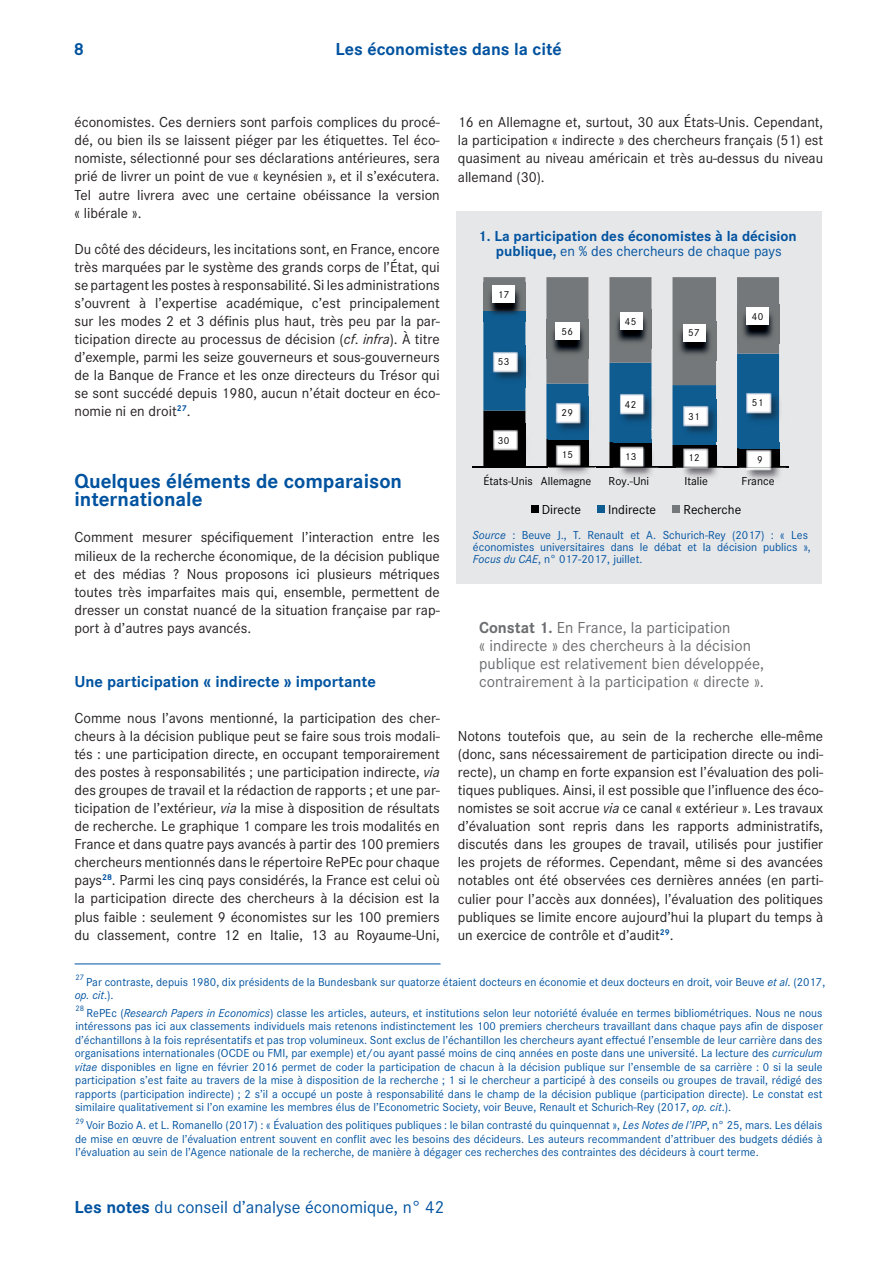
<style>
.page{position:relative;width:895px;height:1264px;background:#fff}
.page>*{position:absolute;margin:0;border:0;box-sizing:border-box;transform-origin:0 0}
.t1{font:700 21px/18px "Corporate S";color:#0153a0}
.t2{font:18px "Corporate S";color:#0153a0}
.t3{font:700 18px "Corporate S";color:#0153a0}
.t4{font:16.5px/18px "Corporate S";color:#6c6d70}
.t5{font:700 16.5px "Corporate S";color:#0153a0}
.t6{font:15px/18px "Corporate S";color:#231f20;text-align:justify}
.t7{font:700 15px/15px "Corporate S";color:#0153a0;text-align:center}
.t8{font:13.5px "Corporate S";color:#000001}
.t9{font:12px/13.5px "Corporate S";color:#0153a0}
.t10{font:12px "Corporate S";color:#000001}
.t11{font:10.5px "Corporate S";letter-spacing:.04em;color:#000001}
.t12{font:8.25px "Corporate S";color:#0153a0}
.s1{font-style:italic}
.s2{font-weight:400}
.s3{font-weight:700}
</style>
<div class="page">
<hr style="left:75px;top:963px;width:366px;height:1px;background:#0153a0">
<div style="left:456px;top:211px;width:366px;height:373px;background:#e6e7e9"></div>
<hr style="left:472px;top:466px;width:317px;height:1px;background:#000001">
<img style="left:549px;top:467px;width:46px;height:8px">
<img style="left:613px;top:467px;width:45px;height:10px">
<img style="left:676px;top:467px;width:47px;height:11px">
<img style="left:739px;top:443px;width:47px;height:37px">
<svg style="left:483px;top:277px;width:296px;height:190px"></svg>
<img style="left:676px;top:441px;width:40px;height:1px">
<img style="left:739px;top:386px;width:41px;height:42px">
<img style="left:525px;top:282px;width:1px;height:39px">
<img style="left:483px;top:282px;width:42px;height:39px">
<div style="left:492px;top:284px;width:23px;height:18px;background:#fff"></div>
<img style="left:588px;top:320px;width:3px;height:39px">
<img style="left:546px;top:320px;width:42px;height:39px">
<div style="left:555px;top:322px;width:24px;height:18px;background:#fff"></div>
<img style="left:610px;top:309px;width:44px;height:39px">
<div style="left:620px;top:311px;width:22px;height:18px;background:#fff"></div>
<img style="left:673px;top:321px;width:44px;height:39px">
<div style="left:683px;top:323px;width:23px;height:18px;background:#fff"></div>
<img style="left:736px;top:305px;width:44px;height:39px">
<img style="left:737px;top:305px;width:42px;height:39px">
<div style="left:746px;top:307px;width:23px;height:18px;background:#fff"></div>
<div style="left:531px;top:505px;width:8px;height:7px;background:#000001"></div>
<div style="left:597px;top:505px;width:8px;height:7px;background:#0f5c91"></div>
<div style="left:673px;top:505px;width:7px;height:7px;background:#75787a"></div>
<p class="t3" style="left:74px;top:37px;width:12px">8</p>
<p class="t3" style="left:336px;top:37px;width:228px">Les économistes dans la cité</p>
<p class="t6" style="left:74px;top:113px;width:367px">économistes. Ces derniers sont parfois complices du procé&shy;dé, ou bien ils se laissent piéger par les étiquettes. Tel éco&shy;nomiste, sélectionné pour ses déclarations antérieures, sera prié de livrer un point de vue « keynésien », et il s’exécutera.<br>Tel autre livrera avec une certaine obéissance la version « libérale ».</p>
<p class="t6" style="left:74px;top:239px;width:367px">Du côté des décideurs, les incitations sont, en France, encore très marquées par le système des grands corps de l’État, qui se partagent les postes à responsabilité. Si les administrations s’ouvrent à l’expertise académique, c’est principalement sur les modes 2 et 3 définis plus haut, très peu par la par&shy;ticipation directe au processus de décision (<span class="s1">cf</span>. <span class="s1">infra</span>). À titre d’exemple, parmi les seize gouverneurs et sous-gouverneurs de la Banque de France et les onze directeurs du Trésor qui se sont succédé depuis 1980, aucun n’était docteur en éco&shy;nomie ni en droit<sup>27</sup>.</p>
<h1 class="t1" style="left:74px;top:471px;width:329px">Quelques éléments de comparaison internationale</h1>
<p class="t6" style="left:74px;top:528px;width:367px">Comment mesurer spécifiquement l’interaction entre les milieux de la recherche économique, de la décision publique et des médias ? Nous proposons ici plusieurs métriques toutes très imparfaites mais qui, ensemble, permettent de dresser un constat nuancé de la situation française par rap&shy;port à d’autres pays avancés.</p>
<p class="t5" style="left:74px;top:670px;width:303px">Une participation « indirecte » importante</p>
<p class="t6" style="left:74px;top:708px;width:367px">Comme nous l’avons mentionné, la participation des cher&shy;cheurs à la décision publique peut se faire sous trois modali&shy;tés : une participation directe, en occupant temporairement des postes à responsabilités ; une participation indirecte, <span class="s1">via </span>des groupes de travail et la rédaction de rapports ; et une par&shy;ticipation de l’extérieur, <span class="s1">via</span> la mise à disposition de résultats de recherche. Le graphique 1 compare les trois modalités en France et dans quatre pays avancés à partir des 100 premiers chercheurs mentionnés dans le répertoire RePEc pour chaque pays<sup>28</sup>. Parmi les cinq pays considérés, la France est celui où la participation directe des chercheurs à la décision est la plus faible : seulement 9 économistes sur les 100 premiers du classement, contre 12 en Italie, 13 au Royaume-Uni,</p>
<p class="t6" style="left:458px;top:113px;width:367px">16 en Allemagne et, surtout, 30 aux États-Unis. Cependant, la participation « indirecte » des chercheurs français (51) est quasiment au niveau américain et très au-dessus du niveau allemand (30).</p>
<p class="t7" style="left:478px;top:228px;width:320px">1. La participation des économistes à la décision publique, <span class="s2">en % des chercheurs de chaque pays</span></p>
<p class="t11" style="left:498px;top:288px;width:13px">17</p>
<p class="t11" style="left:498px;top:354px;width:13px">53</p>
<p class="t11" style="left:498px;top:433px;width:13px">30</p>
<p class="t11" style="left:561px;top:325px;width:13px">56</p>
<p class="t11" style="left:561px;top:406px;width:13px">29</p>
<p class="t11" style="left:625px;top:314px;width:13px">45</p>
<p class="t11" style="left:625px;top:397px;width:13px">42</p>
<p class="t11" style="left:688px;top:326px;width:13px">57</p>
<p class="t11" style="left:688px;top:410px;width:13px">31</p>
<p class="t11" style="left:752px;top:310px;width:13px">40</p>
<p class="t11" style="left:752px;top:395px;width:13px">51</p>
<p class="t11" style="left:561px;top:448px;width:13px">15</p>
<p class="t11" style="left:625px;top:450px;width:13px">13</p>
<p class="t11" style="left:688px;top:450px;width:13px">12</p>
<p class="t11" style="left:757px;top:452px;width:7px">9</p>
<p class="t10" style="left:483px;top:473px;width:110px">États-Unis Allemagne</p>
<p class="t10" style="left:609px;top:473px;width:42px">Roy.-Uni</p>
<p class="t10" style="left:684px;top:473px;width:25px">Italie</p>
<p class="t10" style="left:742px;top:473px;width:34px">France</p>
<p class="t8" style="left:542px;top:500px;width:41px">Directe</p>
<p class="t8" style="left:608px;top:500px;width:50px">Indirecte</p>
<p class="t8" style="left:683px;top:500px;width:59px">Recherche</p>
<p class="t9" style="left:473px;top:528px;width:340px;line-height:12px"><span class="s1">Source</span> : Beuve J., T. Renault et A. Schurich-Rey (2017) : « Les économistes universitaires dans le débat et la décision publics »,<br><span class="s1">Focus du CAE</span>, n° 017-2017, juillet.</p>
<p class="t4" style="left:479px;top:617px;width:287px"><span class="s3">Constat 1.</span> En France, la participation<br>« indirecte » des chercheurs à la décision publique est relativement bien développée, contrairement à la participation « directe ».</p>
<p class="t6" style="left:458px;top:726px;width:367px">Notons toutefois que, au sein de la recherche elle-même (donc, sans nécessairement de participation directe ou indi&shy;recte), un champ en forte expansion est l’évaluation des poli&shy;tiques publiques. Ainsi, il est possible que l’influence des éco&shy;nomistes se soit accrue <span class="s1">via</span> ce canal « extérieur ». Les travaux d’évaluation sont repris dans les rapports administratifs, discutés dans les groupes de travail, utilisés pour justifier les projets de réformes. Cependant, même si des avancées notables ont été observées ces dernières années (en parti&shy;culier pour l’accès aux données), l’évaluation des politiques publiques se limite encore aujourd’hui la plupart du temps à un exercice de contrôle et d’audit<sup>29</sup>.</p>
<p class="t12" style="left:75px;top:971px;width:10px">27</p>
<p class="t9" style="left:75px;top:974px;width:752px;text-indent:11px">Par contraste, depuis 1980, dix présidents de la Bundesbank sur quatorze étaient docteurs en économie et deux docteurs en droit, voir Beuve <span class="s1">et al</span>. (2017, <span class="s1">op. cit</span>.).</p>
<p class="t12" style="left:75px;top:1003px;width:10px">28</p>
<p class="t9" style="left:75px;top:1005px;width:750px;text-align:justify;text-indent:12px">RePEc (<span class="s1">Research Papers in Economics</span>) classe les articles, auteurs, et institutions selon leur notoriété évaluée en termes bibliométriques. Nous ne nous intéressons pas ici aux classements individuels mais retenons indistinctement les 100 premiers chercheurs travaillant dans chaque pays afin de disposer d’échantillons à la fois représentatifs et pas trop volumineux. Sont exclus de l’échantillon les chercheurs ayant effectué l’ensemble de leur carrière dans des organisations internationales (OCDE ou FMI, par exemple) et/ou ayant passé moins de cinq années en poste dans une université. La lecture des <span class="s1">curriculum vitae</span> disponibles en ligne en février 2016 permet de coder la participation de chacun à la décision publique sur l’ensemble de sa carrière : 0 si la seule participation s’est faite au travers de la mise à disposition de la recherche ; 1 si le chercheur a participé à des conseils ou groupes de travail, rédigé des rapports (participation indirecte) ; 2 s’il a occupé un poste à responsabilité dans le champ de la décision publique (participation directe). Le constat est similaire qualitativement si l’on examine les membres élus de l’Econometric Society, voir Beuve, Renault et Schurich-Rey (2017, <span class="s1">op. cit</span>.).</p>
<p class="t12" style="left:75px;top:1115px;width:10px">29</p>
<p class="t9" style="left:75px;top:1117px;width:749px;text-align:justify;text-indent:11px">Voir Bozio A. et L. Romanello (2017) : « Évaluation des politiques publiques : le bilan contrasté du quinquennat », <span class="s1">Les Notes de l’IPP</span>, n° 25, mars. Les délais de mise en œuvre de l’évaluation entrent souvent en conflit avec les besoins des décideurs. Les auteurs recommandent d’attribuer des budgets dédiés à l’évaluation au sein de l’Agence nationale de la recherche, de manière à dégager ces recherches des contraintes des décideurs à court terme.</p>
<p class="t2" style="left:75px;top:1195px;width:371px"><span class="s3">Les notes</span> du conseil d’analyse économique, n° 42</p>
</div>
